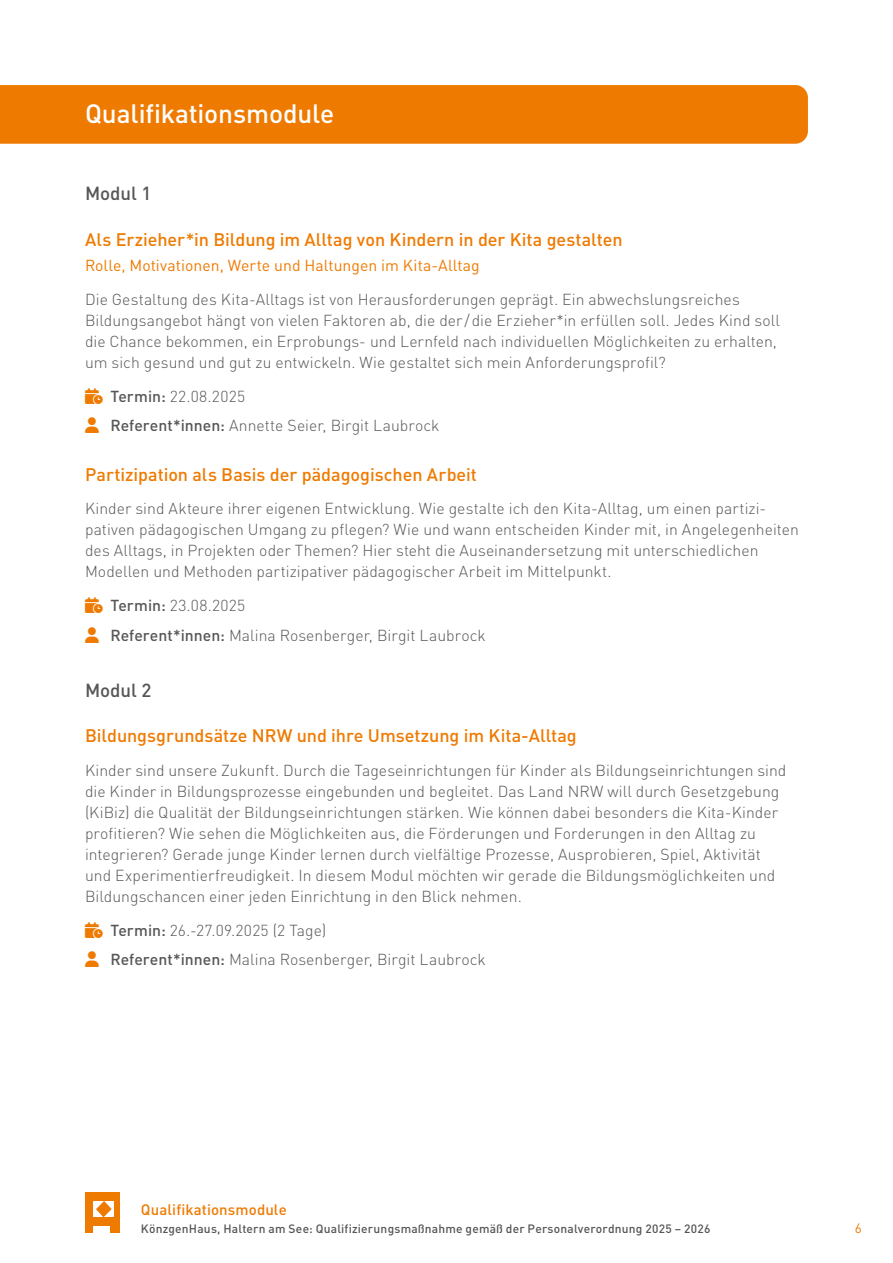
<style>
.page{position:relative;width:893px;height:1263px;background:#fff}
.page>*{position:absolute;margin:0;border:0;box-sizing:border-box;transform-origin:0 0}
.H1_hinterlegt__links{font:500 26.25px "DIN Pro";letter-spacing:-.005em;color:#fff}
.H2_Modul{font:500 18.75px "DIN Pro";letter-spacing:-.005em;color:#565655}
.H3_Modul{font:500 18px "DIN Pro";color:#ef7a00}
.Fließtext_Linksbündi{font:300 15.75px/21px "DIN Pro";color:#565655}
.Fließtext_Linksbündi-2{font:15.75px "DIN Pro";letter-spacing:.005em;color:#ef7a00}
.t1{font:500 15px "DIN Pro";letter-spacing:.005em;color:#ef7a00}
.t2{font:13.5px "DIN Pro";color:#ef7a00}
.t3{font:500 12px "DIN Pro";letter-spacing:.015em;color:#565655}
.s1{color:#ef7a00}
.s2{font-weight:500}
</style>
<div class="page">
<div style="left:0;top:85px;width:808px;height:59px;background:#ef7a00"></div>
<div style="left:110px;top:1226px;width:10px;height:7px;background:#ef7a00"></div>
<div style="left:94px;top:1218px;width:20px;height:8px;background:#ef7a00"></div>
<div style="left:115px;top:1201px;width:5px;height:25px;background:#ef7a00"></div>
<svg style="left:96px;top:1201px;width:16px;height:16px"></svg>
<div style="left:94px;top:1192px;width:26px;height:8px;background:#ef7a00"></div>
<div style="left:85px;top:1192px;width:8px;height:41px;background:#ef7a00"></div>
<h1 class="H1_hinterlegt__links" style="left:85px;top:92px;width:251px">Qualifikationsmodule</h1>
<h2 class="H2_Modul" style="left:85px;top:178px;width:68px">Modul 1</h2>
<h3 class="H3_Modul" style="left:85px;top:225px;width:539px">Als Erzieher*in Bildung im Alltag von Kindern in der Kita gestalten</h3>
<p class="Fließtext_Linksbündi-2" style="left:85px;top:253px;width:396px">Rolle, Motivationen, Werte und Haltungen im Kita-Alltag</p>
<p class="Fließtext_Linksbündi" style="left:85px;top:287px;width:696px">Die Gestaltung des Kita-Alltags ist von Herausforderungen geprägt. Ein abwechslungsreiches Bildungsangebot hängt von vielen Faktoren ab, die der /die Erzieher*in erfüllen soll. Jedes Kind soll die Chance bekommen, ein Erprobungs- und Lernfeld nach individuellen Möglichkeiten zu erhalten, um sich gesund und gut zu entwickeln. Wie gestaltet sich mein Anforderungsprofil?</p>
<p class="Fließtext_Linksbündi" style="left:85px;top:384px;width:162px"><span class="s1">●■●□</span> <span class="s2">Termin:</span> 22.08.2025</p>
<p class="Fließtext_Linksbündi" style="left:85px;top:413px;width:356px"><span class="s1">◆▲</span> <span class="s2">Referent*innen:</span> Annette Seier, Birgit Laubrock</p>
<h3 class="H3_Modul" style="left:85px;top:459px;width:394px">Partizipation als Basis der pädagogischen Arbeit</h3>
<p class="Fließtext_Linksbündi" style="left:85px;top:497px;width:715px">Kinder sind Akteure ihrer eigenen Entwicklung. Wie gestalte ich den Kita-Alltag, um einen partizi&shy;pativen pädagogischen Umgang zu pflegen? Wie und wann entscheiden Kinder mit, in Angelegenheiten des Alltags, in Projekten oder Themen? Hier steht die Auseinandersetzung mit unterschiedlichen Modellen und Methoden partizipativer pädagogischer Arbeit im Mittelpunkt.</p>
<p class="Fließtext_Linksbündi" style="left:85px;top:593px;width:162px"><span class="s1">●■●□</span> <span class="s2">Termin:</span> 23.08.2025</p>
<p class="Fließtext_Linksbündi" style="left:85px;top:623px;width:402px"><span class="s1">◆▲</span> <span class="s2">Referent*innen:</span> Malina Rosenberger, Birgit Laubrock</p>
<h2 class="H2_Modul" style="left:85px;top:675px;width:68px">Modul 2</h2>
<h3 class="H3_Modul" style="left:85px;top:721px;width:493px">Bildungsgrundsätze NRW und ihre Umsetzung im Kita-Alltag</h3>
<p class="Fließtext_Linksbündi" style="left:85px;top:758px;width:703px">Kinder sind unsere Zukunft. Durch die Tageseinrichtungen für Kinder als Bildungseinrichtungen sind die Kinder in Bildungsprozesse eingebunden und begleitet. Das Land NRW will durch Gesetzgebung (KiBiz) die Qualität der Bildungseinrichtungen stärken. Wie können dabei besonders die Kita-Kinder profitieren? Wie sehen die Möglichkeiten aus, die Förderungen und Forderungen in den Alltag zu integrieren? Gerade junge Kinder lernen durch vielfältige Prozesse, Ausprobieren, Spiel, Aktivität und Experimentierfreudigkeit. In diesem Modul möchten wir gerade die Bildungsmöglichkeiten und Bildungschancen einer jeden Einrichtung in den Blick nehmen.</p>
<p class="Fließtext_Linksbündi" style="left:85px;top:918px;width:243px"><span class="s1">●■●□</span> <span class="s2">Termin:</span> 26.-27.09.2025 (2 Tage)</p>
<p class="Fließtext_Linksbündi" style="left:85px;top:948px;width:402px"><span class="s1">◆▲</span> <span class="s2">Referent*innen:</span> Malina Rosenberger, Birgit Laubrock</p>
<p class="t1" style="left:141px;top:1197px;width:147px">Qualifikationsmodule</p>
<p class="t3" style="left:141px;top:1219px;width:571px">KönzgenHaus, Haltern am See: Qualifizierungsmaßnahme gemäß der Personalverordnung 2025 – 2026</p>
<p class="t2" style="left:855px;top:1217px;width:9px">6</p>
</div>
